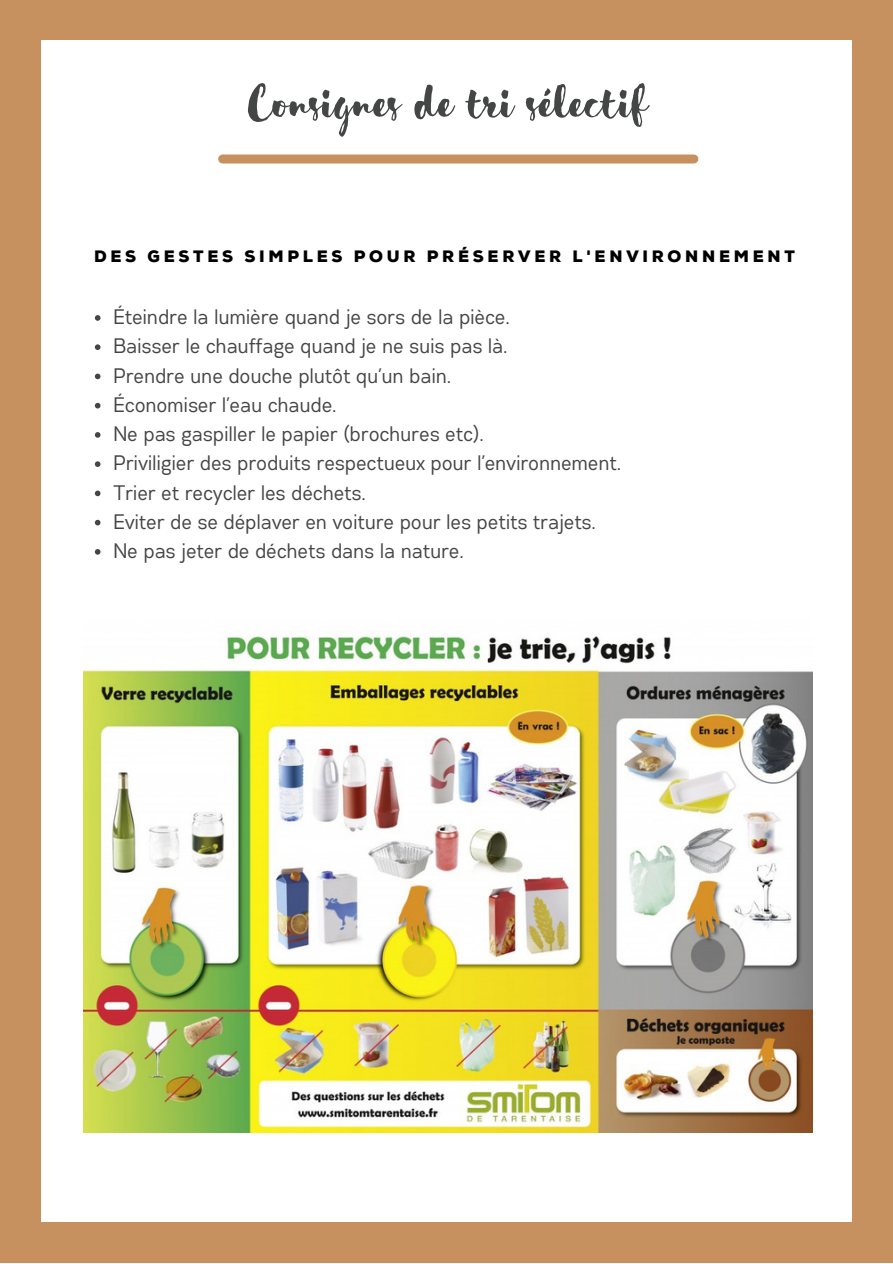
<style>
.page{position:relative;width:893px;height:1264px;background:#fff}
.page>*{position:absolute;margin:0;border:0;box-sizing:border-box;transform-origin:0 0}
.t1{font:55.5px "Sensa Brush Fill";color:#444645}
.t2{font:21px "Gabriel Sans Cond";letter-spacing:.01em;color:#444645}
.t3{font:900 16.5px "Nexa";letter-spacing:.225em;color:#000}
</style>
<div class="page">
<div style="left:0;top:0;width:892px;height:1262px;background:#c6915f"></div>
<div style="left:41px;top:41px;width:810px;height:1180px;background:#fff"></div>
<div style="left:222px;top:154px;width:471px;height:9px;background:#c6915f"></div>
<img style="left:84px;top:632px;width:728px;height:500px">
<svg style="left:95px;top:315px;width:5px;height:6px"></svg>
<svg style="left:95px;top:344px;width:5px;height:6px"></svg>
<svg style="left:95px;top:373px;width:5px;height:6px"></svg>
<svg style="left:95px;top:403px;width:5px;height:5px"></svg>
<svg style="left:95px;top:432px;width:5px;height:6px"></svg>
<svg style="left:95px;top:461px;width:5px;height:6px"></svg>
<svg style="left:95px;top:490px;width:5px;height:6px"></svg>
<svg style="left:95px;top:520px;width:5px;height:5px"></svg>
<svg style="left:95px;top:549px;width:5px;height:5px"></svg>
<p class="t1" style="left:246px;top:68px;width:403px">Consignes de tri sélectif</p>
<p class="t3" style="left:94px;top:247px;width:702px">DES GESTES SIMPLES POUR PRÉSERVER L'ENVIRONNEMENT</p>
<p class="t2" style="left:114px;top:307px;width:397px">Éteindre la lumière quand je sors de la pièce.</p>
<p class="t2" style="left:114px;top:337px;width:395px">Baisser le chauffage quand je ne suis pas là.</p>
<p class="t2" style="left:114px;top:366px;width:339px">Prendre une douche plutôt qu’un bain.</p>
<p class="t2" style="left:114px;top:395px;width:224px">Économiser l’eau chaude.</p>
<p class="t2" style="left:114px;top:424px;width:371px">Ne pas gaspiller le papier (brochures etc).</p>
<p class="t2" style="left:114px;top:454px;width:509px">Priviligier des produits respectueux pour l’environnement.</p>
<p class="t2" style="left:114px;top:483px;width:254px">Trier et recycler les déchets.</p>
<p class="t2" style="left:114px;top:512px;width:484px">Eviter de se déplaver en voiture pour les petits trajets.</p>
<p class="t2" style="left:114px;top:541px;width:351px">Ne pas jeter de déchets dans la nature.</p>
</div>
